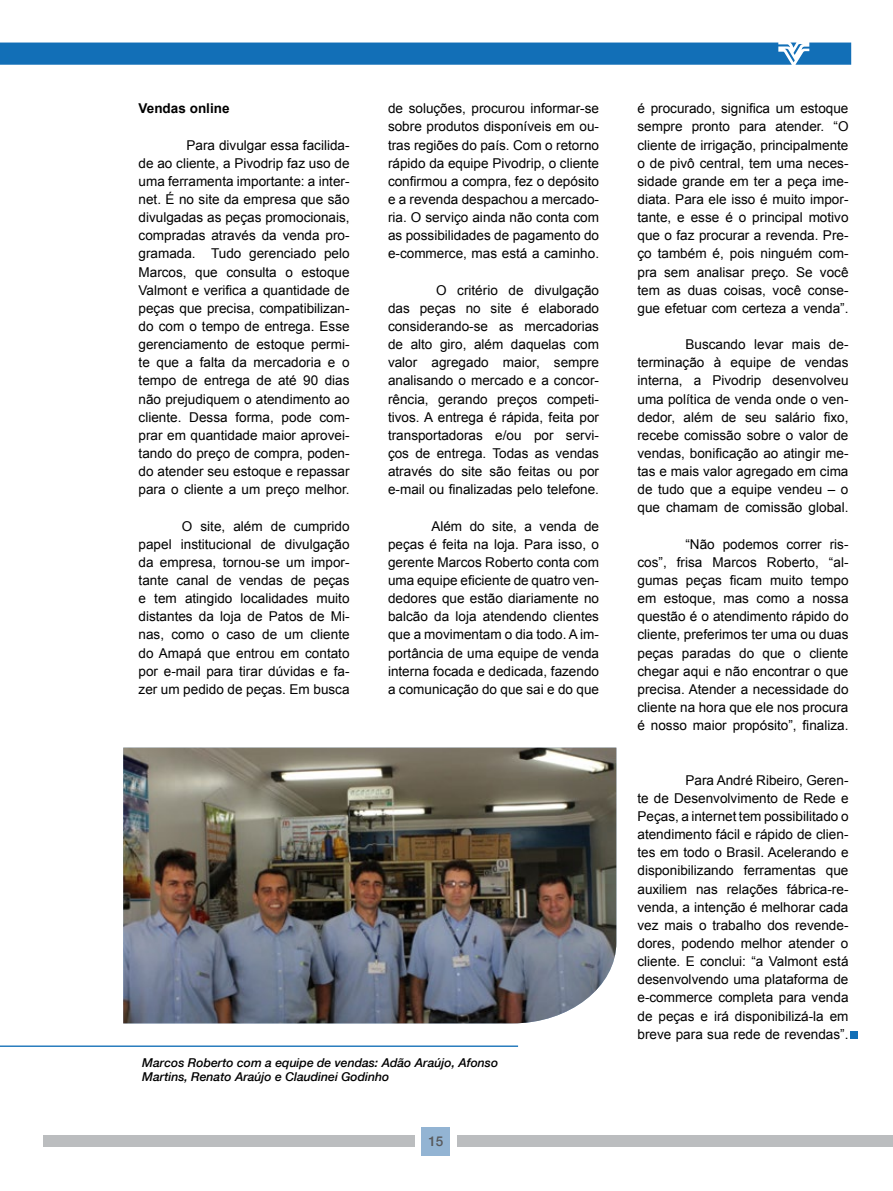
<style>
.page{position:relative;width:893px;height:1191px;background:#fff}
.page>*{position:absolute;margin:0;border:0;box-sizing:border-box;transform-origin:0 0}
.t1{font:13.5px/18.1px "Arial";color:#000;text-align:justify}
.t2{font:700 13.5px "Arial";color:#000}
.t3{font:500 13.5px "Helvetica Neue LT";color:#58595b}
.t4{font:italic 500 12.15px/14.5px "Helvetica Neue LT";color:#000}
</style>
<div class="page">
<div style="left:43px;top:1135px;width:372px;height:12px;background:#bbbdbf"></div>
<div style="left:457px;top:1135px;width:436px;height:12px;background:#bbbdbf"></div>
<div style="left:422px;top:1127px;width:28px;height:28px;background:#93b4d3"></div>
<div style="left:0;top:43px;width:851px;height:22px;background:#126fb7"></div>
<div style="left:850px;top:1031px;width:8px;height:7px;background:#126fb7"></div>
<img style="left:123px;top:747px;width:493px;height:276px">
<hr style="left:0;top:1045px;width:518px;height:1px;background:#126fb7">
<p class="t2" style="left:139px;top:99px;width:93px">Vendas online</p>
<p class="t1" style="left:139px;top:136px;width:213px;text-indent:48px">Para divulgar essa facilida&shy;de ao cliente, a Pivodrip faz uso de uma ferramenta importante: a inter&shy;net. É no site da empresa que são divulgadas as peças promocionais, compradas através da venda pro&shy;gramada. Tudo gerenciado pelo Marcos, que consulta o estoque Valmont e verifica a quantidade de peças que precisa, compatibilizan&shy;do com o tempo de entrega. Esse gerenciamento de estoque permi&shy;te que a falta da mercadoria e o tempo de entrega de até 90 dias não prejudiquem o atendimento ao cliente. Dessa forma, pode com&shy;prar em quantidade maior aprovei&shy;tando do preço de compra, poden&shy;do atender seu estoque e repassar para o cliente a um preço melhor.</p>
<p class="t1" style="left:139px;top:517px;width:213px;text-indent:43px">O site, além de cumprido papel institucional de divulgação da empresa, tornou-se um impor&shy;tante canal de vendas de peças e tem atingido localidades muito distantes da loja de Patos de Mi&shy;nas, como o caso de um cliente do Amapá que entrou em contato por e-mail para tirar dúvidas e fa&shy;zer um pedido de peças. Em busca</p>
<p class="t1" style="left:388px;top:99px;width:213px">de soluções, procurou informar-se sobre produtos disponíveis em ou&shy;tras regiões do país. Com o retorno rápido da equipe Pivodrip, o cliente confirmou a compra, fez o depósito e a revenda despachou a mercado&shy;ria. O serviço ainda não conta com as possibilidades de pagamento do e-commerce, mas está a caminho.</p>
<p class="t1" style="left:388px;top:281px;width:213px;text-indent:48px">O critério de divulgação das peças no site é elaborado considerando-se as mercadorias de alto giro, além daquelas com valor agregado maior, sempre analisando o mercado e a concor&shy;rência, gerando preços competi&shy;tivos. A entrega é rápida, feita por transportadoras e/ou por servi&shy;ços de entrega. Todas as vendas através do site são feitas ou por e-mail ou finalizadas pelo telefone.</p>
<p class="t1" style="left:388px;top:517px;width:213px;text-indent:43px">Além do site, a venda de peças é feita na loja. Para isso, o gerente Marcos Roberto conta com uma equipe eficiente de quatro ven&shy;dedores que estão diariamente no balcão da loja atendendo clientes que a movimentam o dia todo. A im&shy;portância de uma equipe de venda interna focada e dedicada, fazendo a comunicação do que sai e do que</p>
<p class="t4" style="left:142px;top:1055px;width:357px">Marcos Roberto com a equipe de vendas: Adão Araújo, Afonso<br>Martins, Renato Araújo e Claudinei Godinho</p>
<p class="t3" style="left:428px;top:1133px;width:17px">15</p>
<p class="t1" style="left:637px;top:99px;width:213px">é procurado, significa um estoque sempre pronto para atender. “O cliente de irrigação, principalmente o de pivô central, tem uma neces&shy;sidade grande em ter a peça ime&shy;diata. Para ele isso é muito impor&shy;tante, e esse é o principal motivo que o faz procurar a revenda. Pre&shy;ço também é, pois ninguém com&shy;pra sem analisar preço. Se você tem as duas coisas, você conse&shy;gue efetuar com certeza a venda”.</p>
<p class="t1" style="left:637px;top:335px;width:213px;text-indent:48px">Buscando levar mais de&shy;terminação à equipe de vendas interna, a Pivodrip desenvolveu uma política de venda onde o ven&shy;dedor, além de seu salário fixo, recebe comissão sobre o valor de vendas, bonificação ao atingir me&shy;tas e mais valor agregado em cima de tudo que a equipe vendeu – o que chamam de comissão global.</p>
<p class="t1" style="left:637px;top:535px;width:213px;text-indent:48px">“Não podemos correr ris&shy;cos”, frisa Marcos Roberto, “al&shy;gumas peças ficam muito tempo em estoque, mas como a nossa questão é o atendimento rápido do cliente, preferimos ter uma ou duas peças paradas do que o cliente chegar aqui e não encontrar o que precisa. Atender a necessidade do cliente na hora que ele nos procura é nosso maior propósito”, finaliza.</p>
<p class="t1" style="left:637px;top:770px;width:213px;text-indent:48px">Para André Ribeiro, Geren&shy;te de Desenvolvimento de Rede e Peças, a internet tem possibilitado o atendimento fácil e rápido de clien&shy;tes em todo o Brasil. Acelerando e disponibilizando ferramentas que auxiliem nas relações fábrica-re&shy;venda, a intenção é melhorar cada vez mais o trabalho dos revende&shy;dores, podendo melhor atender o cliente. E conclui: “a Valmont está desenvolvendo uma plataforma de e-commerce completa para venda de peças e irá disponibilizá-la em breve para sua rede de revendas”.</p>
</div>
